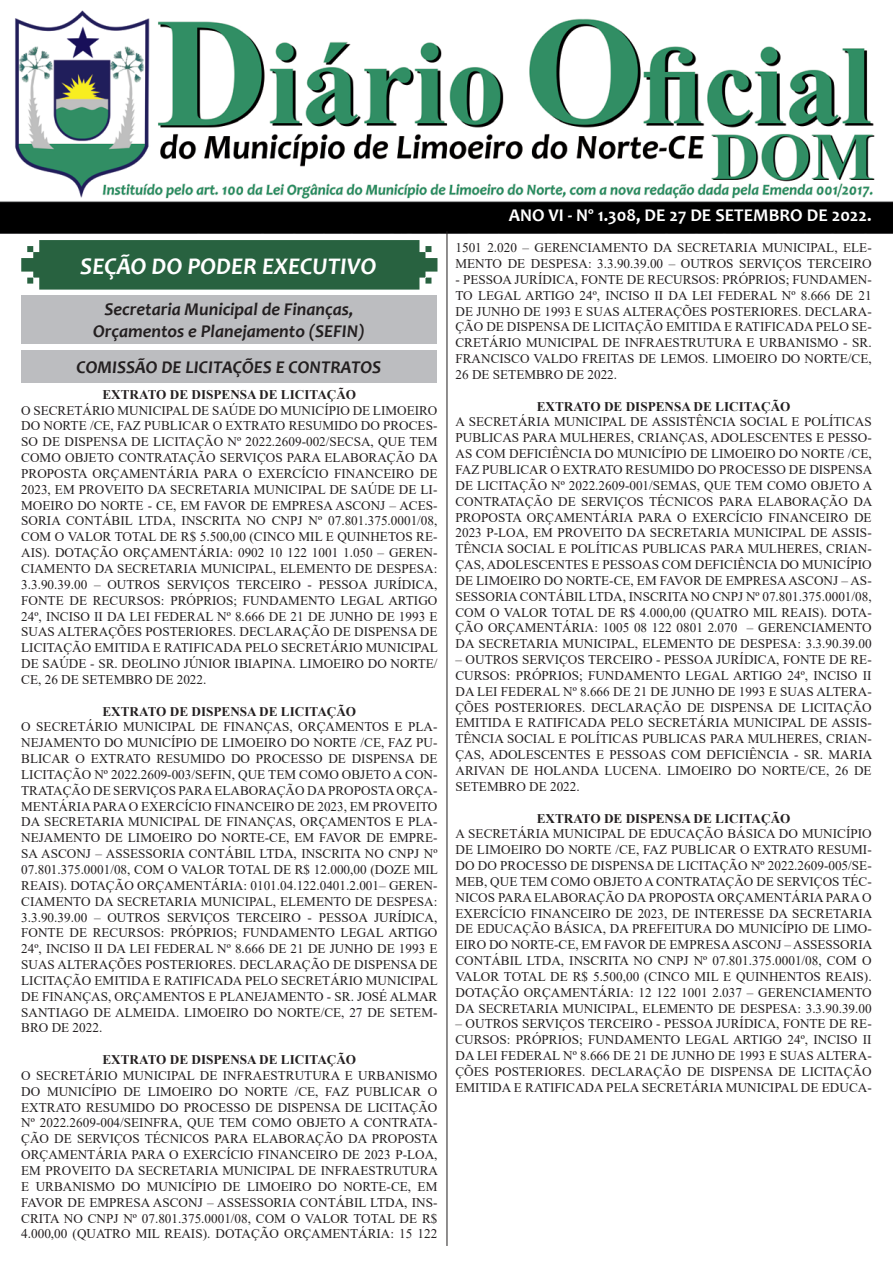
<style>
.page{position:relative;width:893px;height:1263px;background:#fff}
.page>*{position:absolute;margin:0;border:0;box-sizing:border-box;transform-origin:0 0}
.t1{font:italic 700 24px "Candara";color:#fff}
.t2{font:italic 700 18px "Candara";color:#231f20}
.t3{font:700 18px "Candara";color:#fff}
.t4{font:13.2px/15.9px "Times New Roman";color:#231f20;text-align:justify}
.t5{font:700 13.2px "Times New Roman";color:#231f20}
</style>
<div class="page">
<img style="left:0;top:10px;width:893px;height:224px">
<svg style="left:21px;top:240px;width:416px;height:50px;background:#346a4a"></svg>
<hr style="left:447px;top:231px;width:1px;height:1015px;background:#231f20">
<div style="left:21px;top:350px;width:416px;height:32px;background:#bcbdc0"></div>
<div style="left:21px;top:295px;width:416px;height:49px;background:#bcbdc0"></div>
<p class="t1" style="left:80px;top:251px;width:298px">SEÇÃO DO PODER EXECUTIVO</p>
<p class="t2" style="left:105px;top:298px;width:250px">Secretaria Municipal de Finanças,</p>
<p class="t2" style="left:93px;top:320px;width:273px">Orçamentos e Planejamento (SEFIN)</p>
<p class="t2" style="left:77px;top:356px;width:306px">COMISSÃO DE LICITAÇÕES E CONTRATOS</p>
<p class="t5" style="left:102px;top:385px;width:255px">EXTRATO DE DISPENSA DE LICITAÇÃO</p>
<p class="t4" style="left:21px;top:402px;width:418px">O SECRETÁRIO MUNICIPAL DE SAÚDE DO MUNICÍPIO DE LIMOEIRO DO NORTE /CE, FAZ PUBLICAR O EXTRATO RESUMIDO DO PROCES-SO DE DISPENSA DE LICITAÇÃO Nº 2022.2609-002/SECSA, QUE TEM COMO OBJETO CONTRATAÇÃO SERVIÇOS PARA ELABORAÇÃO DA PROPOSTA ORÇAMENTÁRIA PARA O EXERCÍCIO FINANCEIRO DE 2023, EM PROVEITO DA SECRETARIA MUNICIPAL DE SAÚDE DE LI-MOEIRO DO NORTE - CE, EM FAVOR DE EMPRESA ASCONJ – ACES-SORIA CONTÁBIL LTDA, INSCRITA NO CNPJ Nº 07.801.375.0001/08, COM O VALOR TOTAL DE R$ 5.500,00 (CINCO MIL E QUINHETOS RE-AIS). DOTAÇÃO ORÇAMENTÁRIA: 0902 10 122 1001 1.050 – GEREN-CIAMENTO DA SECRETARIA MUNICIPAL, ELEMENTO DE DESPESA:<br>3.3.90.39.00 – OUTROS SERVIÇOS TERCEIRO - PESSOA JURÍDICA, FONTE DE RECURSOS: PRÓPRIOS; FUNDAMENTO LEGAL ARTIGO 24º, INCISO II DA LEI FEDERAL Nº 8.666 DE 21 DE JUNHO DE 1993 E SUAS ALTERAÇÕES POSTERIORES. DECLARAÇÃO DE DISPENSA DE LICITAÇÃO EMITIDA E RATIFICADA PELO SECRETÁRIO MUNICIPAL DE SAÚDE - SR. DEOLINO JÚNIOR IBIAPINA. LIMOEIRO DO NORTE/ CE, 26 DE SETEMBRO DE 2022.</p>
<p class="t5" style="left:102px;top:702px;width:255px">EXTRATO DE DISPENSA DE LICITAÇÃO</p>
<p class="t4" style="left:21px;top:719px;width:418px">O SECRETÁRIO MUNICIPAL DE FINANÇAS, ORÇAMENTOS E PLA-NEJAMENTO DO MUNICÍPIO DE LIMOEIRO DO NORTE /CE, FAZ PU-BLICAR O EXTRATO RESUMIDO DO PROCESSO DE DISPENSA DE LICITAÇÃO Nº 2022.2609-003/SEFIN, QUE TEM COMO OBJETO A CON-TRATAÇÃO DE SERVIÇOS PARA ELABORAÇÃO DA PROPOSTA ORÇA-MENTÁRIA PARA O EXERCÍCIO FINANCEIRO DE 2023, EM PROVEITO DA SECRETARIA MUNICIPAL DE FINANÇAS, ORÇAMENTOS E PLA-NEJAMENTO DE LIMOEIRO DO NORTE-CE, EM FAVOR DE EMPRE-SA ASCONJ – ASSESSORIA CONTÁBIL LTDA, INSCRITA NO CNPJ Nº 07.801.375.0001/08, COM O VALOR TOTAL DE R$ 12.000,00 (DOZE MIL REAIS). DOTAÇÃO ORÇAMENTÁRIA: 0101.04.122.0401.2.001– GEREN-CIAMENTO DA SECRETARIA MUNICIPAL, ELEMENTO DE DESPESA:<br>3.3.90.39.00 – OUTROS SERVIÇOS TERCEIRO - PESSOA JURÍDICA, FONTE DE RECURSOS: PRÓPRIOS; FUNDAMENTO LEGAL ARTIGO 24º, INCISO II DA LEI FEDERAL Nº 8.666 DE 21 DE JUNHO DE 1993 E SUAS ALTERAÇÕES POSTERIORES. DECLARAÇÃO DE DISPENSA DE LICITAÇÃO EMITIDA E RATIFICADA PELO SECRETÁRIO MUNICIPAL DE FINANÇAS, ORÇAMENTOS E PLANEJAMENTO - SR. JOSÉ ALMAR SANTIAGO DE ALMEIDA. LIMOEIRO DO NORTE/CE, 27 DE SETEM-BRO DE 2022.</p>
<p class="t5" style="left:102px;top:1050px;width:255px">EXTRATO DE DISPENSA DE LICITAÇÃO</p>
<p class="t4" style="left:21px;top:1067px;width:418px">O SECRETÁRIO MUNICIPAL DE INFRAESTRUTURA E URBANISMO DO MUNICÍPIO DE LIMOEIRO DO NORTE /CE, FAZ PUBLICAR O EXTRATO RESUMIDO DO PROCESSO DE DISPENSA DE LICITAÇÃO Nº 2022.2609-004/SEINFRA, QUE TEM COMO OBJETO A CONTRATA-ÇÃO DE SERVIÇOS TÉCNICOS PARA ELABORAÇÃO DA PROPOSTA ORÇAMENTÁRIA PARA O EXERCÍCIO FINANCEIRO DE 2023 P-LOA, EM PROVEITO DA SECRETARIA MUNICIPAL DE INFRAESTRUTURA E URBANISMO DO MUNICÍPIO DE LIMOEIRO DO NORTE-CE, EM FAVOR DE EMPRESA ASCONJ – ASSESSORIA CONTÁBIL LTDA, INS-CRITA NO CNPJ Nº 07.801.375.0001/08, COM O VALOR TOTAL DE R$ 4.000,00 (QUATRO MIL REAIS). DOTAÇÃO ORÇAMENTÁRIA: 15 122</p>
<p class="t3" style="left:509px;top:204px;width:364px">ANO VI - Nº 1.308, DE 27 DE SETEMBRO DE 2022.</p>
<p class="t4" style="left:455px;top:239px;width:418px">1501 2.020 – GERENCIAMENTO DA SECRETARIA MUNICIPAL, ELE-<br>MENTO DE DESPESA: 3.3.90.39.00 – OUTROS SERVIÇOS TERCEIRO</p>
<p class="t4" style="left:455px;top:271px;width:418px">- PESSOA JURÍDICA, FONTE DE RECURSOS: PRÓPRIOS; FUNDAMEN-TO LEGAL ARTIGO 24º, INCISO II DA LEI FEDERAL Nº 8.666 DE 21<br>DE JUNHO DE 1993 E SUAS ALTERAÇÕES POSTERIORES. DECLARA-ÇÃO DE DISPENSA DE LICITAÇÃO EMITIDA E RATIFICADA PELO SE-CRETÁRIO MUNICIPAL DE INFRAESTRUTURA E URBANISMO - SR.<br>FRANCISCO VALDO FREITAS DE LEMOS. LIMOEIRO DO NORTE/CE, 26 DE SETEMBRO DE 2022.</p>
<p class="t5" style="left:537px;top:397px;width:255px">EXTRATO DE DISPENSA DE LICITAÇÃO</p>
<p class="t4" style="left:455px;top:414px;width:418px">A SECRETÁRIA MUNICIPAL DE ASSISTÊNCIA SOCIAL E POLÍTICAS PUBLICAS PARA MULHERES, CRIANÇAS, ADOLESCENTES E PESSO-AS COM DEFICIÊNCIA DO MUNICÍPIO DE LIMOEIRO DO NORTE /CE, FAZ PUBLICAR O EXTRATO RESUMIDO DO PROCESSO DE DISPENSA DE LICITAÇÃO Nº 2022.2609-001/SEMAS, QUE TEM COMO OBJETO A CONTRATAÇÃO DE SERVIÇOS TÉCNICOS PARA ELABORAÇÃO DA PROPOSTA ORÇAMENTÁRIA PARA O EXERCÍCIO FINANCEIRO DE 2023 P-LOA, EM PROVEITO DA SECRETARIA MUNICIPAL DE ASSIS-TÊNCIA SOCIAL E POLÍTICAS PUBLICAS PARA MULHERES, CRIAN-ÇAS, ADOLESCENTES E PESSOAS COM DEFICIÊNCIA DO MUNICÍPIO DE LIMOEIRO DO NORTE-CE, EM FAVOR DE EMPRESA ASCONJ – AS-SESSORIA CONTÁBIL LTDA, INSCRITA NO CNPJ Nº 07.801.375.0001/08, COM O VALOR TOTAL DE R$ 4.000,00 (QUATRO MIL REAIS). DOTA-ÇÃO ORÇAMENTÁRIA: 1005 08 122 0801 2.070 – GERENCIAMENTO DA SECRETARIA MUNICIPAL, ELEMENTO DE DESPESA: 3.3.90.39.00</p>
<p class="t4" style="left:455px;top:651px;width:418px">– OUTROS SERVIÇOS TERCEIRO - PESSOA JURÍDICA, FONTE DE RE-CURSOS: PRÓPRIOS; FUNDAMENTO LEGAL ARTIGO 24º, INCISO II DA LEI FEDERAL Nº 8.666 DE 21 DE JUNHO DE 1993 E SUAS ALTERA-ÇÕES POSTERIORES. DECLARAÇÃO DE DISPENSA DE LICITAÇÃO EMITIDA E RATIFICADA PELO SECRETÁRIA MUNICIPAL DE ASSIS-TÊNCIA SOCIAL E POLÍTICAS PUBLICAS PARA MULHERES, CRIAN-ÇAS, ADOLESCENTES E PESSOAS COM DEFICIÊNCIA - SR. MARIA ARIVAN DE HOLANDA LUCENA. LIMOEIRO DO NORTE/CE, 26 DE SETEMBRO DE 2022.</p>
<p class="t5" style="left:537px;top:808px;width:255px">EXTRATO DE DISPENSA DE LICITAÇÃO</p>
<p class="t4" style="left:455px;top:825px;width:418px">A SECRETÁRIA MUNICIPAL DE EDUCAÇÃO BÁSICA DO MUNICÍPIO DE LIMOEIRO DO NORTE /CE, FAZ PUBLICAR O EXTRATO RESUMI-DO DO PROCESSO DE DISPENSA DE LICITAÇÃO Nº 2022.2609-005/SE-MEB, QUE TEM COMO OBJETO A CONTRATAÇÃO DE SERVIÇOS TÉC-NICOS PARA ELABORAÇÃO DA PROPOSTA ORÇAMENTÁRIA PARA O EXERCÍCIO FINANCEIRO DE 2023, DE INTERESSE DA SECRETARIA DE EDUCAÇÃO BÁSICA, DA PREFEITURA DO MUNICÍPIO DE LIMO-EIRO DO NORTE-CE, EM FAVOR DE EMPRESA ASCONJ – ASSESSORIA CONTÁBIL LTDA, INSCRITA NO CNPJ Nº 07.801.375.0001/08, COM O VALOR TOTAL DE R$ 5.500,00 (CINCO MIL E QUINHENTOS REAIS).<br>DOTAÇÃO ORÇAMENTÁRIA: 12 122 1001 2.037 – GERENCIAMENTO DA SECRETARIA MUNICIPAL, ELEMENTO DE DESPESA: 3.3.90.39.00</p>
<p class="t4" style="left:455px;top:1016px;width:418px">– OUTROS SERVIÇOS TERCEIRO - PESSOA JURÍDICA, FONTE DE RE-CURSOS: PRÓPRIOS; FUNDAMENTO LEGAL ARTIGO 24º, INCISO II DA LEI FEDERAL Nº 8.666 DE 21 DE JUNHO DE 1993 E SUAS ALTERA-ÇÕES POSTERIORES. DECLARAÇÃO DE DISPENSA DE LICITAÇÃO EMITIDA E RATIFICADA PELA SECRETÁRIA MUNICIPAL DE EDUCA-</p>
</div>
